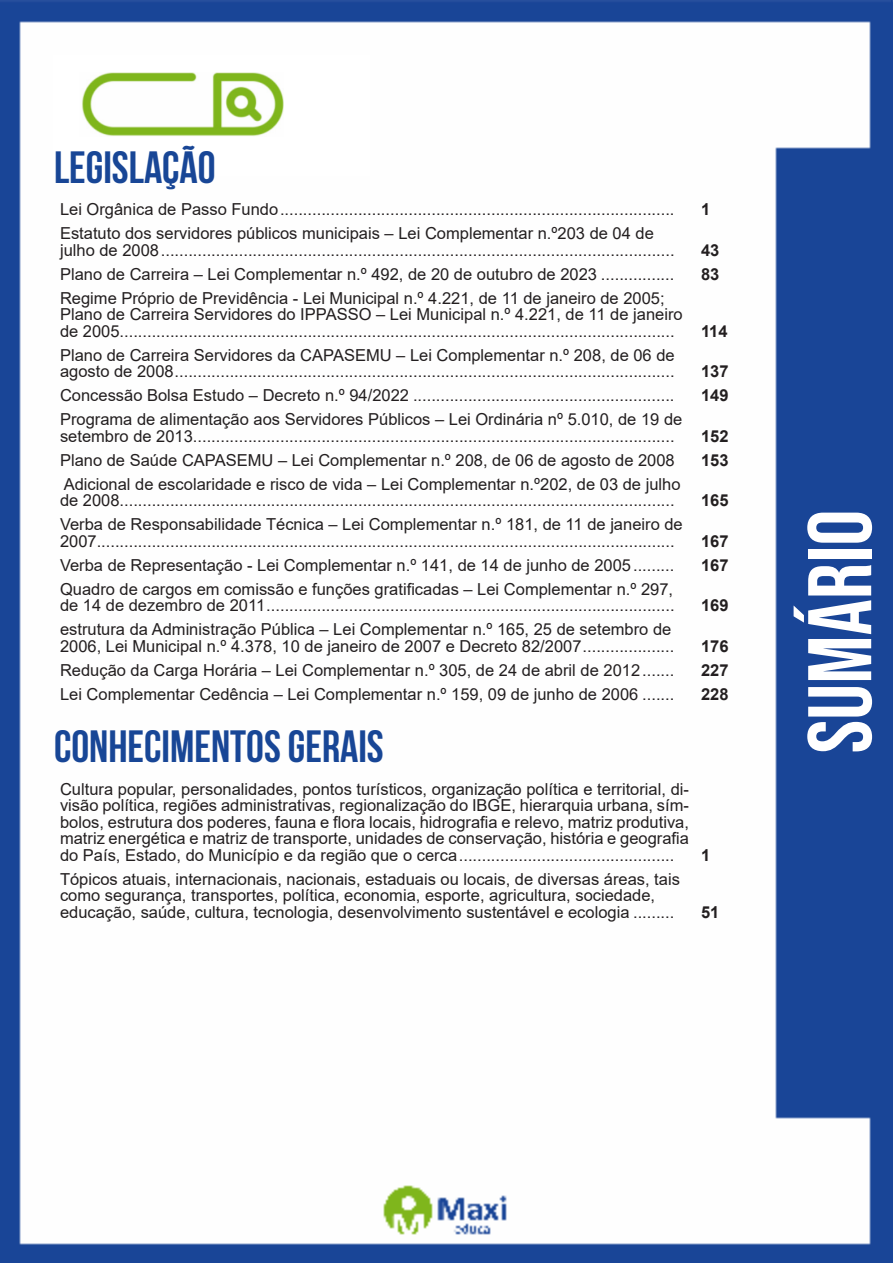
<style>
.page{position:relative;width:893px;height:1263px;background:#fff}
.page>*{position:absolute;margin:0;border:0;box-sizing:border-box;transform-origin:0 0}
.t1{font:90px "Bebas Neue";color:#fff}
.t2{font:700 45px "Bebas Neue";color:#184696}
.ALTERNATIVAS{font:16.5px/16.5px "Arial";color:#231f20}
.INDICE{font:700 16.5px "Arial";color:#231f20}
</style>
<div class="page">
<img style="left:0;top:0;width:893px;height:1263px">
<div style="left:53px;top:55px;width:317px;height:121px;background:#fff"></div>
<img style="left:82px;top:72px;width:201px;height:64px">
<p class="t2" style="left:54px;top:142px;width:163px">LEGISLAÇÃO</p>
<p class="ALTERNATIVAS" style="left:60px;top:201px;width:616px">Lei Orgânica de Passo Fundo......................................................................................</p>
<p class="INDICE" style="left:701px;top:198px;width:11px">1</p>
<p class="ALTERNATIVAS" style="left:60px;top:225px;width:616px">Estatuto dos servidores públicos municipais – Lei Complementar n.º203 de 04 de julho de 2008................................................................................................................</p>
<p class="INDICE" style="left:701px;top:238px;width:20px">43</p>
<p class="ALTERNATIVAS" style="left:60px;top:265px;width:616px">Plano de Carreira – Lei Complementar n.º 492, de 20 de outubro de 2023 ................</p>
<p class="INDICE" style="left:701px;top:262px;width:20px">83</p>
<p class="ALTERNATIVAS" style="left:60px;top:289px;width:624px">Regime Próprio de Previdência - Lei Municipal n.º 4.221, de 11 de janeiro de 2005;<br>Plano de Carreira Servidores do IPPASSO – Lei Municipal n.º 4.221, de 11 de janeiro de 2005.........................................................................................................................</p>
<p class="INDICE" style="left:701px;top:319px;width:28px">114</p>
<p class="ALTERNATIVAS" style="left:60px;top:346px;width:616px">Plano de Carreira Servidores da CAPASEMU – Lei Complementar n.º 208, de 06 de agosto de 2008.............................................................................................................</p>
<p class="INDICE" style="left:701px;top:360px;width:29px">137</p>
<p class="ALTERNATIVAS" style="left:60px;top:387px;width:616px">Concessão Bolsa Estudo – Decreto n.º 94/2022 .........................................................</p>
<p class="INDICE" style="left:701px;top:384px;width:29px">149</p>
<p class="ALTERNATIVAS" style="left:60px;top:411px;width:624px">Programa de alimentação aos Servidores Públicos – Lei Ordinária nº 5.010, de 19 de setembro de 2013.........................................................................................................</p>
<p class="INDICE" style="left:701px;top:424px;width:29px">152</p>
<p class="ALTERNATIVAS" style="left:60px;top:452px;width:616px">Plano de Saúde CAPASEMU – Lei Complementar n.º 208, de 06 de agosto de 2008</p>
<p class="INDICE" style="left:701px;top:448px;width:29px">153</p>
<p class="ALTERNATIVAS" style="left:60px;top:476px;width:622px">Adicional de escolaridade e risco de vida – Lei Complementar n.º202, de 03 de julho de 2008.........................................................................................................................</p>
<p class="INDICE" style="left:701px;top:489px;width:29px">165</p>
<p class="ALTERNATIVAS" style="left:60px;top:516px;width:624px">Verba de Responsabilidade Técnica – Lei Complementar n.º 181, de 11 de janeiro de<br>2007..............................................................................................................................</p>
<p class="INDICE" style="left:701px;top:529px;width:29px">167</p>
<p class="ALTERNATIVAS" style="left:60px;top:557px;width:616px">Verba de Representação - Lei Complementar n.º 141, de 14 de junho de 2005.........</p>
<p class="INDICE" style="left:701px;top:553px;width:29px">167</p>
<p class="ALTERNATIVAS" style="left:60px;top:581px;width:616px">Quadro de cargos em comissão e funções gratificadas – Lei Complementar n.º 297, de 14 de dezembro de 2011.........................................................................................</p>
<p class="INDICE" style="left:701px;top:594px;width:29px">169</p>
<p class="ALTERNATIVAS" style="left:60px;top:621px;width:616px">estrutura da Administração Pública – Lei Complementar n.º 165, 25 de setembro de<br>2006, Lei Municipal n.º 4.378, 10 de janeiro de 2007 e Decreto 82/2007....................</p>
<p class="INDICE" style="left:701px;top:634px;width:29px">176</p>
<p class="ALTERNATIVAS" style="left:60px;top:662px;width:616px">Redução da Carga Horária – Lei Complementar n.º 305, de 24 de abril de 2012.......</p>
<p class="INDICE" style="left:701px;top:658px;width:29px">227</p>
<p class="ALTERNATIVAS" style="left:60px;top:686px;width:616px">Lei Complementar Cedência – Lei Complementar n.º 159, 09 de junho de 2006 .......</p>
<p class="INDICE" style="left:701px;top:682px;width:29px">228</p>
<p class="t2" style="left:54px;top:722px;width:331px">CONHECIMENTOS GERAIS</p>
<p class="ALTERNATIVAS" style="left:60px;top:781px;width:630px;text-align:justify">Cultura popular, personalidades, pontos turísticos, organização política e territorial, di&shy;visão política, regiões administrativas, regionalização do IBGE, hierarquia urbana, sím&shy;bolos, estrutura dos poderes, fauna e flora locais, hidrografia e relevo, matriz produtiva, matriz energética e matriz de transporte, unidades de conservação, história e geografia do País, Estado, do Município e da região que o cerca...............................................</p>
<p class="INDICE" style="left:701px;top:843px;width:11px">1</p>
<p class="ALTERNATIVAS" style="left:60px;top:871px;width:621px">Tópicos atuais, internacionais, nacionais, estaduais ou locais, de diversas áreas, tais como segurança, transportes, política, economia, esporte, agricultura, sociedade, educação, saúde, cultura, tecnologia, desenvolvimento sustentável e ecologia .........</p>
<p class="INDICE" style="left:701px;top:900px;width:20px">51</p>
<h1 class="t1" style="left:789px;top:753px;width:245px;rotate:-90deg">sumário</h1>
</div>
